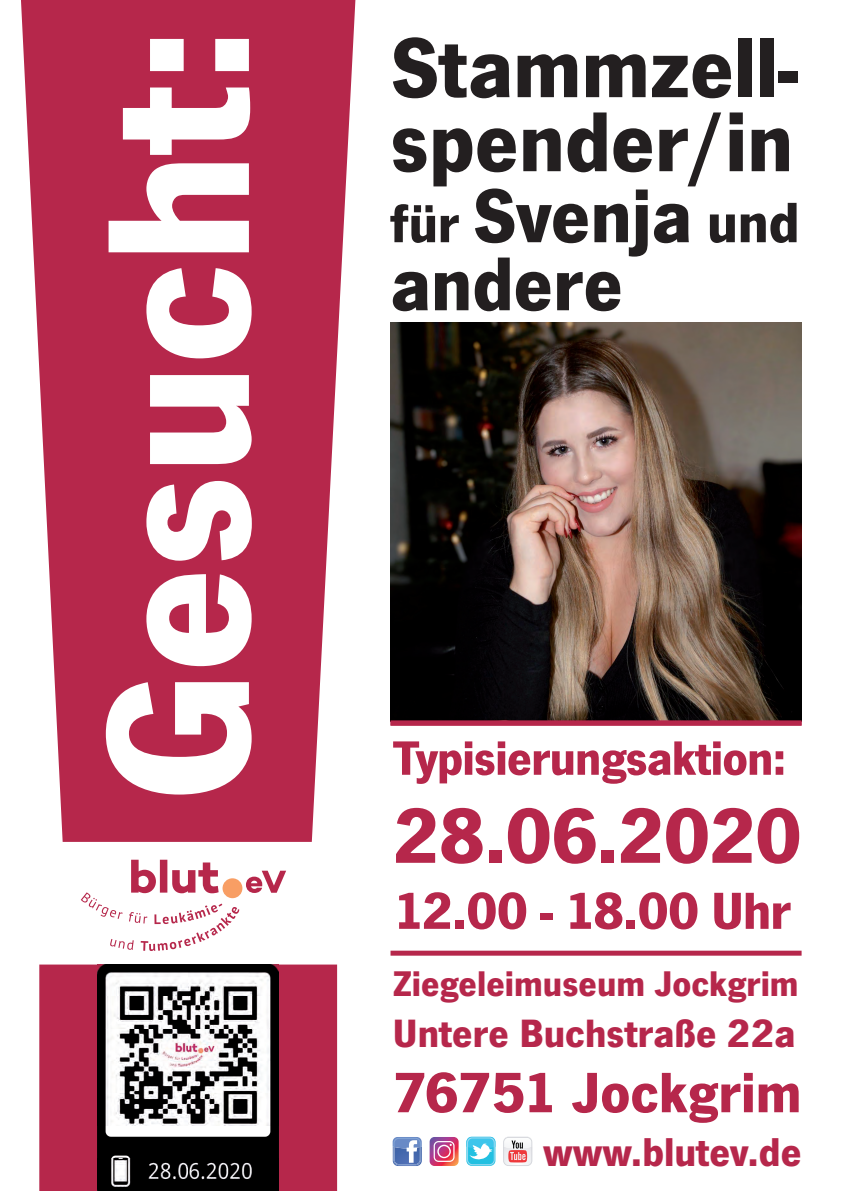
<style>
.page{position:relative;width:842px;height:1191px;background:#fff}
.page>*{position:absolute;margin:0;border:0;box-sizing:border-box;transform-origin:0 0}
.t1{font:700 210.4px "News Got T";color:#fff}
.t2{font:700 88px/74px "News Got T";color:#231f20}
.t3{font:700 81px "News Got T";color:#b6274b}
.t4{font:700 79px/68px "News Got T";color:#231f20}
.t5{font:700 59px "News Got T";color:#b6274b}
.t6{font:700 54px "News Got T";color:#b6274b}
.t7{font:700 50px "News Got T";letter-spacing:-.015em;color:#b6274b}
.t8{font:700 41.7px "News Got T";color:#b6274b}
.t9{font:700 41px "News Got T";color:#b6274b}
.t10{font:700 37px "News Got T";color:#b6274b}
.s1{font-size:56px}
.s2{font-size:59px}
</style>
<div class="page">
<svg style="left:21px;top:0;width:334px;height:1191px;fill:#b6274b"></svg>
<svg style="left:81px;top:859px;width:205px;height:92px"></svg>
<img style="left:390px;top:322px;width:411px;height:398px">
<svg style="left:503px;top:1136px;width:29px;height:30px"></svg>
<svg style="left:466px;top:1136px;width:29px;height:29px"></svg>
<svg style="left:393px;top:1137px;width:29px;height:29px"></svg>
<svg style="left:430px;top:1137px;width:29px;height:29px"></svg>
<img style="left:98px;top:964px;width:181px;height:227px">
<div style="left:390px;top:950px;width:411px;height:5px;background:#b6274b"></div>
<div style="left:390px;top:720px;width:411px;height:5px;background:#b6274b"></div>
<h1 class="t1" style="left:54px;top:801px;width:776px;rotate:-90deg">Gesucht:</h1>
<h2 class="t2" style="left:390px;top:28px;width:409px">Stammzell&shy;spender/in</h2>
<h3 class="t4" style="left:390px;top:179px;width:410px"><span class="s1">für</span> Svenja <span class="s2">und </span>andere</h3>
<h3 class="t7" style="left:393px;top:728px;width:395px">Typisierungsaktion:</h3>
<h3 class="t3" style="left:393px;top:788px;width:411px">28.06.2020</h3>
<h3 class="t6" style="left:393px;top:879px;width:400px">12.00 - 18.00 Uhr</h3>
<p class="t10" style="left:393px;top:961px;width:407px">Ziegeleimuseum Jockgrim</p>
<p class="t9" style="left:393px;top:1009px;width:404px">Untere Buchstraße 22a</p>
<h3 class="t5" style="left:393px;top:1057px;width:410px">76751 Jockgrim</h3>
<p class="t8" style="left:543px;top:1127px;width:260px">www.blutev.de</p>
</div>
